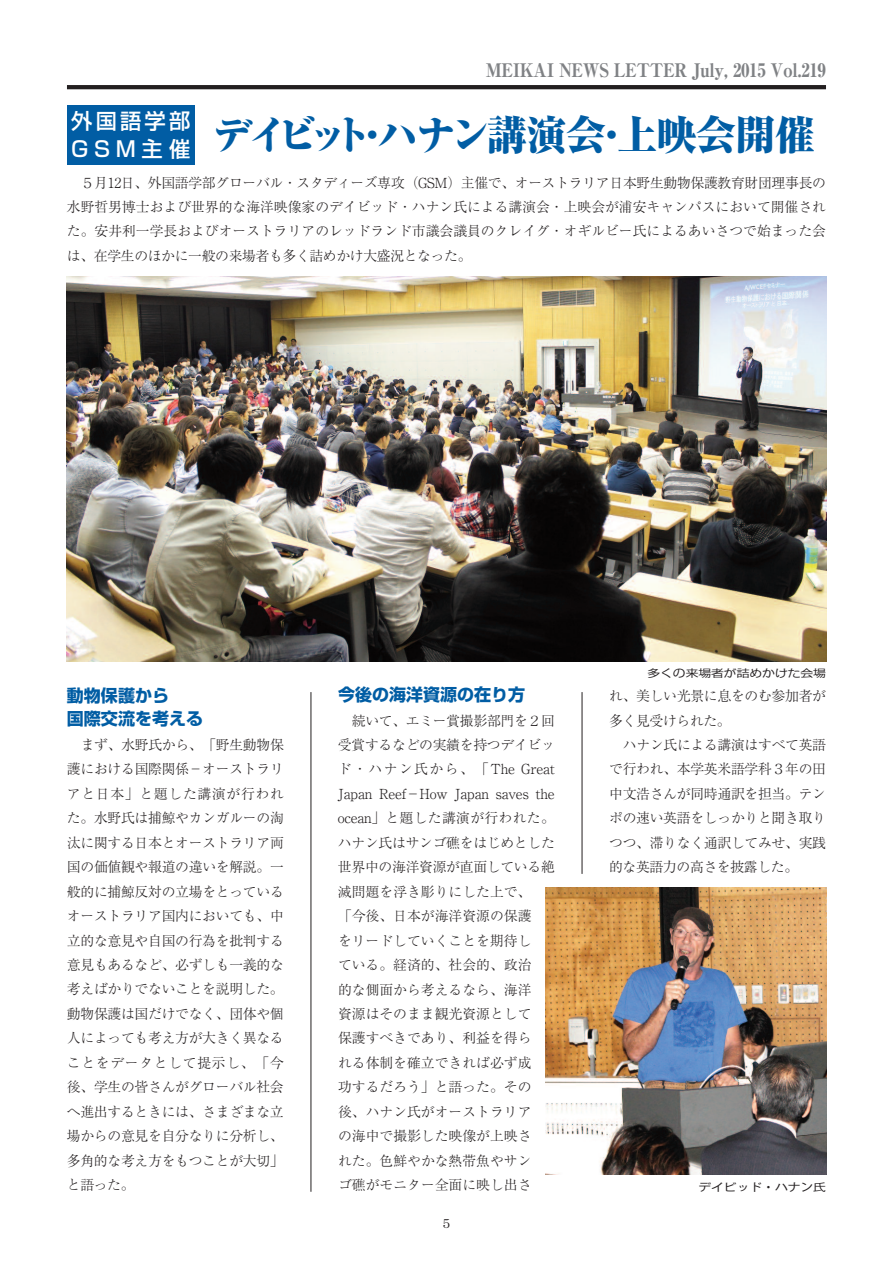
<style>
.page{position:relative;width:893px;height:1263px;background:#fff}
.page>*{position:absolute;margin:0;border:0;box-sizing:border-box;transform-origin:0 0}
.t1{font:800 expanded 40.35px "Ryumin Pro";letter-spacing:-.05em;color:#015da4}
.t2{font:500 21.3px "Shin Go Pro";letter-spacing:.15em;color:#fff}
.t3{font:800 18.75px "Ryumin Pro";letter-spacing:-.025em;color:#808285;scale:.91 1}
.t4{font:700 16.95px "Shin Go Pro";color:#015da4}
.t5{font:300 13.8px/24.5px "Ryumin Pro";letter-spacing:-.015em;color:#231f20;text-align:justify}
.t6{font:300 11.85px "M News M Pro";color:#231f20;scale:1.25 1}
.t7{font:300 10.2px "M News G Pro";color:#231f20;scale:1.25 1}
</style>
<div class="page">
<hr style="left:67px;top:85px;width:759px;height:4px;background:#231f20">
<hr style="left:311px;top:692px;width:1px;height:500px;background:#231f20">
<hr style="left:582px;top:692px;width:1px;height:182px;background:#231f20">
<img style="left:67px;top:276px;width:759px;height:385px">
<img style="left:545px;top:888px;width:281px;height:287px">
<div style="left:67px;top:105px;width:128px;height:60px;background:#015da4"></div>
<h3 class="t3" style="left:486px;top:55px;width:375px">MEIKAI NEWS LETTER July, 2015 Vol.219</h3>
<h2 class="t2" style="left:71px;top:104px;width:121px">外国語学部</h2>
<h1 class="t1" style="left:71px;top:103px;width:745px"><sub>G</sub> <sub>S</sub> <sub>M</sub> <sub>主催</sub> デイビット・ハナン講演会・上映会開催</h1>
<p class="t5" style="left:67px;top:169px;width:760px;text-indent:14px">５月12日、外国語学部グローバル・スタディーズ専攻（GSM）主催で、オーストラリア日本野生動物保護教育財団理事長の水野哲男博士および世界的な海洋映像家のデイビッド・ハナン氏による講演会・上映会が浦安キャンパスにおいて開催された。安井利一学長およびオーストラリアのレッドランド市議会議員のクレイグ・オギルビー氏によるあいさつで始まった会は、在学生のほかに一般の来場者も多く詰めかけ大盛況となった。</p>
<p class="t4" style="left:67px;top:682px;width:104px">動物保護から</p>
<p class="t4" style="left:338px;top:681px;width:189px">今後の海洋資源の在り方</p>
<p class="t4" style="left:67px;top:705px;width:138px">国際交流を考える</p>
<p class="t5" style="left:338px;top:707px;width:218px;text-align:left;text-indent:14px">続いて、エミー賞撮影部門を２回受賞するなどの実績を持つデイビッド・ハナン氏から、「The Great<br>Japan Reef－How Japan saves the ocean」と題した講演が行われた。ハナン氏はサンゴ礁をはじめとした世界中の海洋資源が直面している絶滅問題を浮き彫りにした上で、<br>「今後、日本が海洋資源の保護<br>をリードしていくことを期待し<br>ている。経済的、社会的、政治<br>的な側面から考えるなら、海洋<br>資源はそのまま観光資源として<br>保護すべきであり、利益を得ら<br>れる体制を確立できれば必ず成<br>功するだろう」と語った。その<br>後、ハナン氏がオーストラリア<br>の海中で撮影した映像が上映さ<br>れた。色鮮やかな熱帯魚やサン<br>ゴ礁がモニター全面に映し出さ</p>
<p class="t5" style="left:67px;top:731px;width:218px;text-indent:14px">まず、水野氏から、「野生動物保護における国際関係－オーストラリアと日本」と題した講演が行われた。水野氏は捕鯨やカンガルーの淘汰に関する日本とオーストラリア両国の価値観や報道の違いを解説。一般的に捕鯨反対の立場をとっているオーストラリア国内においても、中立的な意見や自国の行為を批判する意見もあるなど、必ずしも一義的な考えばかりでないことを説明した。動物保護は国だけでなく、団体や個人によっても考え方が大きく異なることをデータとして提示し、「今後、学生の皆さんがグローバル社会へ進出するときには、さまざまな立場からの意見を自分なりに分析し、多角的な考え方をもつことが大切」と語った。</p>
<p class="t6" style="left:443px;top:1214px;width:7px">5</p>
<p class="t7" style="left:647px;top:665px;width:144px">多くの来場者が詰めかけた会場</p>
<p class="t5" style="left:609px;top:683px;width:218px">れ、美しい光景に息をのむ参加者が多く見受けられた。</p>
<p class="t5" style="left:609px;top:731px;width:218px;text-indent:14px">ハナン氏による講演はすべて英語で行われ、本学英米語学科３年の田中文浩さんが同時通訳を担当。テンポの速い英語をしっかりと聞き取りつつ、滞りなく通訳してみせ、実践的な英語力の高さを披露した。</p>
<p class="t7" style="left:698px;top:1178px;width:104px">デイビッド・ハナン氏</p>
</div>
